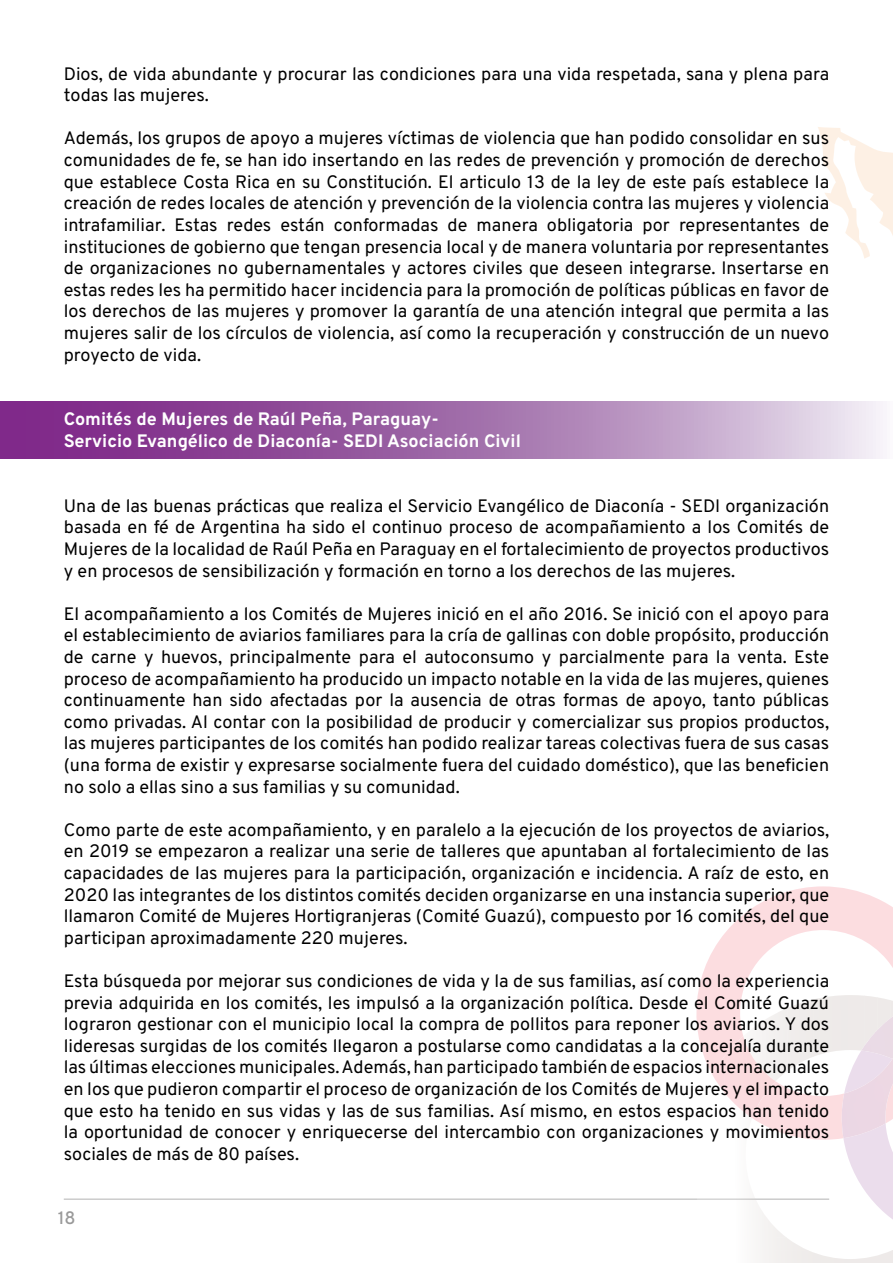
<style>
.page{position:relative;width:893px;height:1263px;background:#fff}
.page>*{position:absolute;margin:0;border:0;box-sizing:border-box;transform-origin:0 0}
.t1{font:18px/21.6px "Overpass";color:#000;text-align:justify}
.t2{font:700 18px/21.6px "Overpass";color:#fff}
.t3{font:500 18px "Overpass";color:#999}
</style>
<div class="page">
<hr style="left:64px;top:1198px;width:765px;height:2px;background:#ccc">
<img style="left:737px;top:1198px;width:25px;height:65px">
<img style="left:724px;top:1198px;width:13px;height:1px">
<img style="left:711px;top:1198px;width:13px;height:1px">
<img style="left:698px;top:1198px;width:13px;height:1px">
<svg style="left:774px;top:1226px;width:13px;height:12px"></svg>
<svg style="left:696px;top:886px;width:122px;height:254px"></svg>
<img style="left:724px;top:1042px;width:38px;height:76px">
<img style="left:761px;top:1069px;width:13px;height:30px">
<img style="left:712px;top:1056px;width:13px;height:37px">
<svg style="left:736px;top:1036px;width:10px;height:7px"></svg>
<svg style="left:818px;top:127px;width:75px;height:1134px"></svg>
<svg style="left:1px;top:402px;width:892px;height:56px;background:#a774b0"></svg>
<p class="t1" style="left:64px;top:62px;width:767px">Dios, de vida abundante y procurar las condiciones para una vida respetada, sana y plena para todas las mujeres.</p>
<p class="t1" style="left:64px;top:127px;width:767px">Además, los grupos de apoyo a mujeres víctimas de violencia que han podido consolidar en sus comunidades de fe, se han ido insertando en las redes de prevención y promoción de derechos que establece Costa Rica en su Constitución. El articulo 13 de la ley de este país establece la creación de redes locales de atención y prevención de la violencia contra las mujeres y violencia intrafamiliar. Estas redes están conformadas de manera obligatoria por representantes de instituciones de gobierno que tengan presencia local y de manera voluntaria por representantes de organizaciones no gubernamentales y actores civiles que deseen integrarse. Insertarse en estas redes les ha permitido hacer incidencia para la promoción de políticas públicas en favor de los derechos de las mujeres y promover la garantía de una atención integral que permita a las mujeres salir de los círculos de violencia, así como la recuperación y construcción de un nuevo proyecto de vida.</p>
<p class="t2" style="left:64px;top:408px;width:459px">Comités de Mujeres de Raúl Peña, Paraguay-<br>Servicio Evangélico de Diaconía- SEDI Asociación Civil</p>
<p class="t1" style="left:64px;top:494px;width:767px">Una de las buenas prácticas que realiza el Servicio Evangélico de Diaconía - SEDI organización basada en fé de Argentina ha sido el continuo proceso de acompañamiento a los Comités de Mujeres de la localidad de Raúl Peña en Paraguay en el fortalecimiento de proyectos productivos y en procesos de sensibilización y formación en torno a los derechos de las mujeres.</p>
<p class="t1" style="left:64px;top:602px;width:767px">El acompañamiento a los Comités de Mujeres inició en el año 2016. Se inició con el apoyo para el establecimiento de aviarios familiares para la cría de gallinas con doble propósito, producción de carne y huevos, principalmente para el autoconsumo y parcialmente para la venta. Este proceso de acompañamiento ha producido un impacto notable en la vida de las mujeres, quienes continuamente han sido afectadas por la ausencia de otras formas de apoyo, tanto públicas como privadas. Al contar con la posibilidad de producir y comercializar sus propios productos, las mujeres participantes de los comités han podido realizar tareas colectivas fuera de sus casas (una forma de existir y expresarse socialmente fuera del cuidado doméstico), que las beneficien no solo a ellas sino a sus familias y su comunidad.</p>
<p class="t1" style="left:64px;top:818px;width:767px">Como parte de este acompañamiento, y en paralelo a la ejecución de los proyectos de aviarios, en 2019 se empezaron a realizar una serie de talleres que apuntaban al fortalecimiento de las capacidades de las mujeres para la participación, organización e incidencia. A raíz de esto, en 2020 las integrantes de los distintos comités deciden organizarse en una instancia superior, que llamaron Comité de Mujeres Hortigranjeras (Comité Guazú), compuesto por 16 comités, del que participan aproximadamente 220 mujeres.</p>
<p class="t1" style="left:64px;top:969px;width:767px">Esta búsqueda por mejorar sus condiciones de vida y la de sus familias, así como la experiencia previa adquirida en los comités, les impulsó a la organización política. Desde el Comité Guazú lograron gestionar con el municipio local la compra de pollitos para reponer los aviarios. Y dos lideresas surgidas de los comités llegaron a postularse como candidatas a la concejalía durante las últimas elecciones municipales. Además, han participado también de espacios internacionales en los que pudieron compartir el proceso de organización de los Comités de Mujeres y el impacto que esto ha tenido en sus vidas y las de sus familias. Así mismo, en estos espacios han tenido la oportunidad de conocer y enriquecerse del intercambio con organizaciones y movimientos sociales de más de 80 países.</p>
<p class="t3" style="left:58px;top:1203px;width:19px">18</p>
</div>
